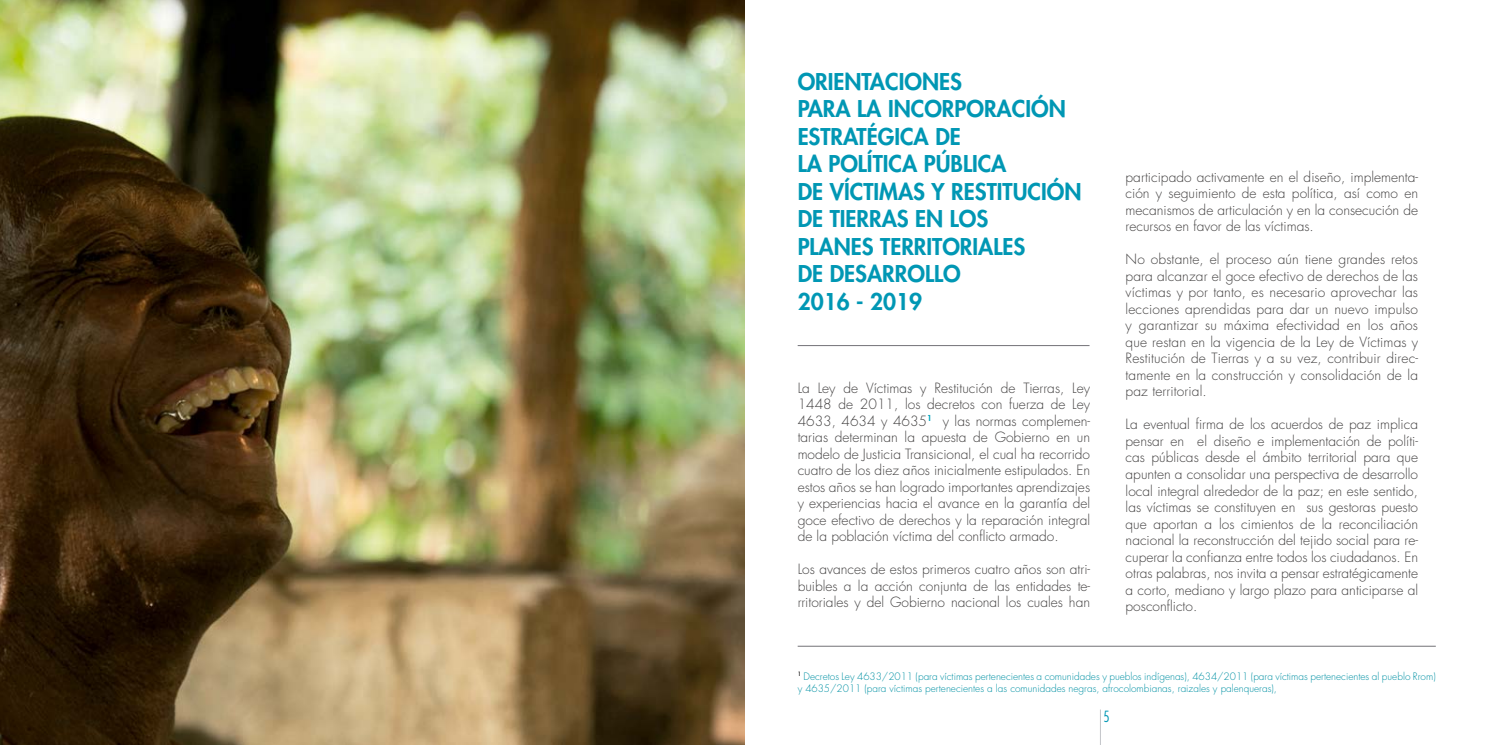
<style>
.page{position:relative;width:1489px;height:745px;background:#fff}
.page>*{position:absolute;margin:0;border:0;box-sizing:border-box;transform-origin:0 0}
.t1{font:800 22.5px/27.5px "Futura Std";color:#0097b4}
.t2{font:300 condensed 15px "Futura Std";color:#0097b4}
.t3{font:300 13.75px/16.5px "Futura Std";color:#434141;text-align:justify}
.t4{font:300 10px/12px "Futura Std";color:#0091a4}
</style>
<div class="page">
<hr style="left:1100px;top:709px;width:1px;height:35px;background:#c3c5ca">
<hr style="left:797px;top:345px;width:292px;height:1px;background:#737277">
<hr style="left:797px;top:645px;width:638px;height:1px;background:#737277">
<img style="left:0;top:0;width:744px;height:744px">
<h1 class="t1" style="left:797px;top:67px;width:285px">ORIENTACIONES<br>PARA LA INCORPORACIÓN<br>ESTRATÉGICA DE<br>LA POLÍTICA PÚBLICA<br>DE VÍCTIMAS Y RESTITUCIÓN<br>DE TIERRAS EN LOS<br>PLANES TERRITORIALES<br>DE DESARROLLO<br>2016 - 2019</h1>
<p class="t3" style="left:797px;top:379px;width:294px">La Ley de Víctimas y Restitución de Tierras, Ley 1448 de 2011, los decretos con fuerza de Ley 4633, 4634 y 4635<sup>1</sup> y las normas complemen&shy;tarias determinan la apuesta de Gobierno en un modelo de Justicia Transicional, el cual ha recorrido cuatro de los diez años inicialmente estipulados. En estos años se han logrado importantes aprendizajes y experiencias hacia el avance en la garantía del goce efectivo de derechos y la reparación integral de la población víctima del conflicto armado.</p>
<p class="t3" style="left:797px;top:561px;width:294px">Los avances de estos primeros cuatro años son atri&shy;buibles a la acción conjunta de las entidades te&shy;rritoriales y del Gobierno nacional los cuales han</p>
<p class="t3" style="left:1125px;top:169px;width:294px">participado activamente en el diseño, implementa&shy;ción y seguimiento de esta política, así como en mecanismos de articulación y en la consecución de recursos en favor de las víctimas.</p>
<p class="t3" style="left:1125px;top:251px;width:294px">No obstante, el proceso aún tiene grandes retos para alcanzar el goce efectivo de derechos de las víctimas y por tanto, es necesario aprovechar las lecciones aprendidas para dar un nuevo impulso y garantizar su máxima efectividad en los años que restan en la vigencia de la Ley de Víctimas y Restitución de Tierras y a su vez, contribuir direc&shy;tamente en la construcción y consolidación de la paz territorial.</p>
<p class="t3" style="left:1125px;top:416px;width:294px">La eventual firma de los acuerdos de paz implica pensar en el diseño e implementación de políti&shy;cas públicas desde el ámbito territorial para que apunten a consolidar una perspectiva de desarrollo local integral alrededor de la paz; en este sentido, las víctimas se constituyen en sus gestoras puesto que aportan a los cimientos de la reconciliación nacional la reconstrucción del tejido social para re&shy;cuperar la confianza entre todos los ciudadanos. En otras palabras, nos invita a pensar estratégicamente a corto, mediano y largo plazo para anticiparse al posconflicto.</p>
<p class="t4" style="left:797px;top:670px;width:639px"><sup>1</sup> Decretos Ley 4633/2011 (para víctimas pertenecientes a comunidades y pueblos indígenas), 4634/2011 (para víctimas pertenecientes al pueblo Rrom) y 4635/2011 (para víctimas pertenecientes a las comunidades negras, afrocolombianas, raizales y palenqueras),</p>
<p class="t2" style="left:1103px;top:707px;width:8px">5</p>
</div>
